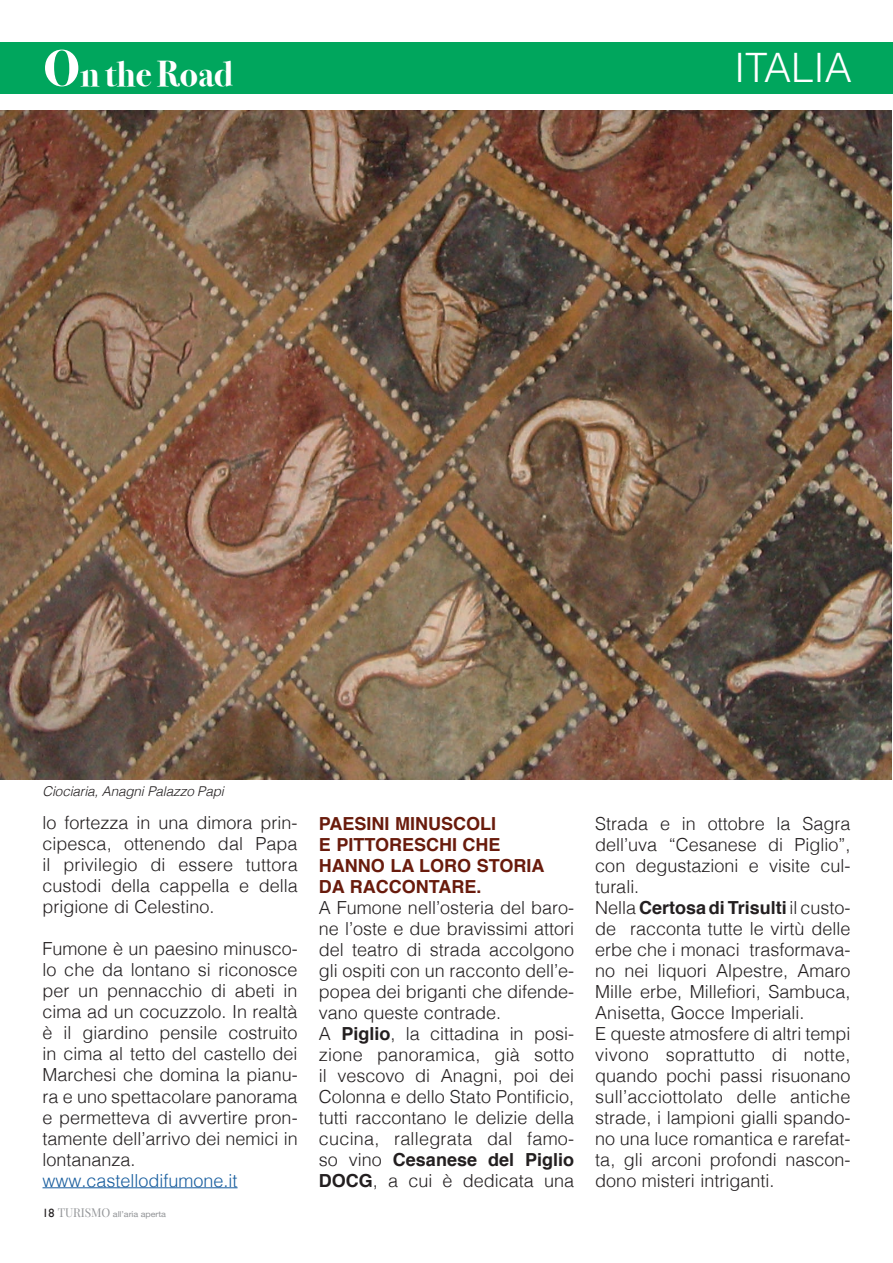
<style>
.page{position:relative;width:893px;height:1263px;background:#fff}
.page>*{position:absolute;margin:0;border:0;box-sizing:border-box;transform-origin:0 0}
.t1{font:300 40.5px "Helvetica LT Std";color:#fff}
.t2{font:700 36px "Bodoni Svty Two ITCTT";color:#fff}
.t3{font:300 18px/21px "Helvetica";color:#231f20;text-align:justify}
.t4{font:700 18px/21px "Helvetica";color:#691b0c}
.t5{font:300 18px "Helvetica";color:#175d9e}
.t6{font:italic 300 13.5px "Helvetica";letter-spacing:-.01em;color:#231f20}
.t7{font:8.1px "Helvetica Neue";letter-spacing:-.01em;color:#939598;scale:1.11 1}
.s1{font-size:51.6px}
.s2{font-family:"Gill Sans";font-size:12px;color:#231f20}
.s3{font-family:"Playfair Display";font-size:12px}
.s4{font-weight:700}
</style>
<div class="page">
<hr style="left:43px;top:1187px;width:195px;height:1px;background:#175d9e">
<img style="left:0;top:111px;width:892px;height:668px">
<div style="left:0;top:42px;width:893px;height:52px;background:#00a65d"></div>
<h2 class="t2" style="left:43px;top:44px;width:191px"><span class="s1">O</span>n the Road</h2>
<h1 class="t1" style="left:734px;top:43px;width:119px">ITALIA</h1>
<p class="t6" style="left:43px;top:779px;width:183px">Ciociaria, Anagni Palazzo Papi</p>
<p class="t3" style="left:43px;top:811px;width:257px">lo fortezza in una dimora prin&shy;cipesca, ottenendo dal Papa il privilegio di essere tuttora custodi della cappella e della prigione di Celestino.</p>
<p class="t3" style="left:43px;top:937px;width:257px">Fumone è un paesino minusco&shy;lo che da lontano si riconosce per un pennacchio di abeti in cima ad un cocuzzolo. In realtà è il giardino pensile costruito in cima al tetto del castello dei Marchesi che domina la pianu&shy;ra e uno spettacolare panorama e permetteva di avvertire pron&shy;tamente dell’arrivo dei nemici in lontananza.</p>
<p class="t5" style="left:43px;top:1165px;width:197px">www.castellodifumone.it</p>
<p class="t7" style="left:43px;top:1208px;width:113px"><span class="s2">18</span> <span class="s3">TURISMO</span> all’aria aperta</p>
<p class="t4" style="left:319px;top:813px;width:227px">PAESINI MINUSCOLI<br>E PITTORESCHI CHE<br>HANNO LA LORO STORIA<br>DA RACCONTARE.</p>
<p class="t3" style="left:319px;top:896px;width:257px;text-align:left">A Fumone nell’osteria del baro&shy;ne l’oste e due bravissimi attori del teatro di strada accolgono gli ospiti con un racconto dell’e&shy;popea dei briganti che difende&shy;vano queste contrade.<br>A <span class="s4">Piglio</span>, la cittadina in posi&shy;zione panoramica, già sotto il vescovo di Anagni, poi dei<br>Colonna e dello Stato Pontificio, tutti raccontano le delizie della cucina, rallegrata dal famo&shy;so vino <span class="s4">Cesanese del Piglio<br>DOCG</span>, a cui è dedicata una</p>
<p class="t3" style="left:595px;top:811px;width:257px;text-align:left">Strada e in ottobre la Sagra dell’uva “Cesanese di Piglio”, con degustazioni e visite cul&shy;turali.<br>Nella <span class="s4">Certosa di Trisulti</span> il custo&shy;de racconta tutte le virtù delle erbe che i monaci trasformava&shy;no nei liquori Alpestre, Amaro<br>Mille erbe, Millefiori, Sambuca,<br>Anisetta, Gocce Imperiali.<br>E queste atmosfere di altri tempi vivono soprattutto di notte, quando pochi passi risuonano sull’acciottolato delle antiche strade, i lampioni gialli spando&shy;no una luce romantica e rarefat&shy;ta, gli arconi profondi nascon&shy;dono misteri intriganti.</p>
</div>
